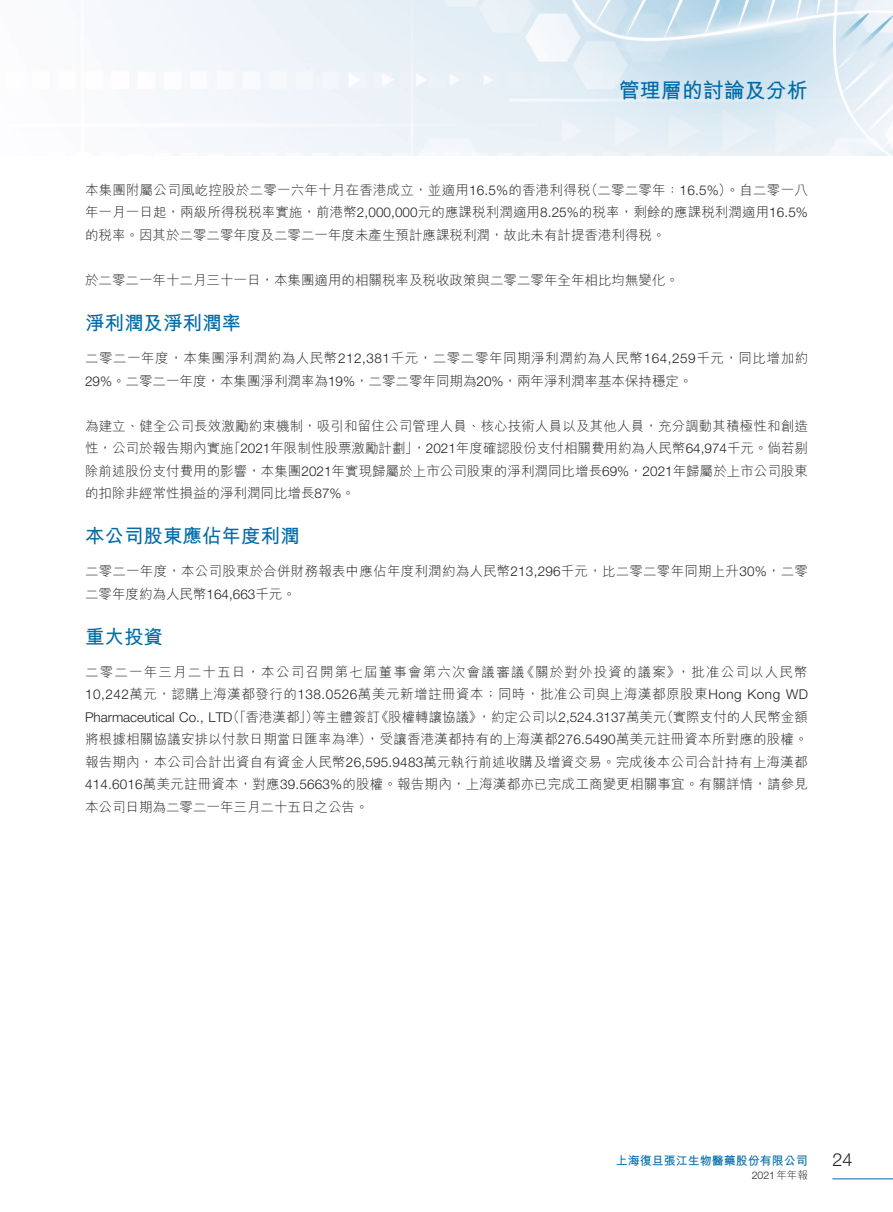
<style>
.page{position:relative;width:893px;height:1212px;background:#fff}
.page>*{position:absolute;margin:0;border:0;box-sizing:border-box;transform-origin:0 0}
.t1{font:700 21px "M Hei HK";color:#006ba7}
.t2{font:700 19.5px "M Hei HK";color:#006ba7}
.t3{font:300 18px "Helvetica Neue LT Std";color:#231f20}
.t4{font:300 13.5px/22.5px "M Hei HK";letter-spacing:.005em;color:#231f20}
.t5{font:300 13.5px/22.5px "M Hei HK";letter-spacing:.04em;color:#231f20}
.t6{font:300 13.5px "M Hei HK";letter-spacing:.09em;color:#231f20}
.t7{font:300 13.5px "Helvetica Neue LT Std";color:#231f20}
.t8{font:700 12px "M Hei HK";color:#006ba7}
.t9{font:300 10.5px "Helvetica Neue LT Std";color:#231f20}
.s1{font-family:"Helvetica Neue LT Std"}
.s2{font-family:"M Hei HK"}
</style>
<div class="page">
<img style="left:142px;top:0;width:751px;height:155px">
<hr style="left:832px;top:1178px;width:61px;height:1px;background:#006ba7">
<h1 class="t1" style="left:619px;top:75px;width:190px">管理層的討論及分析</h1>
<p class="t4" style="left:585px;top:178px;width:225px">（二零二零年：<span class="s1">16.5%</span>）。自二零一八</p>
<p class="t4" style="left:85px;top:178px;width:724px">本集團附屬公司風屹控股於二零一六年十月在香港成立，並適用<span class="s1">16.5%</span>的香港利得稅<br>年一月一日起，兩級所得稅稅率實施，前港幣<span class="s1">2,000,000</span>元的應課稅利潤適用<span class="s1">8.25%</span>的稅率，剩餘的應課稅利潤適用<span class="s1">16.5%</span>的稅率。因其於二零二零年度及二零二一年度未產生預計應課稅利潤，故此未有計提香港利得稅。</p>
<p class="t4" style="left:85px;top:268px;width:595px">於二零二一年十二月三十一日，本集團適用的相關稅率及稅收政策與二零二零年全年相比均無變化。</p>
<h2 class="t2" style="left:85px;top:309px;width:157px">淨利潤及淨利潤率</h2>
<p class="t5" style="left:85px;top:346px;width:725px">二零二一年度，本集團淨利潤約為人民幣<span class="s1">212,381</span>千元，二零二零年同期淨利潤約為人民幣<span class="s1">164,259</span>千元，同比增加約<br><span class="s1">29%</span>。二零二一年度，本集團淨利潤率為<span class="s1">19%</span>，二零二零年同期為<span class="s1">20%</span>，兩年淨利潤率基本保持穩定。</p>
<p class="t4" style="left:85px;top:414px;width:725px;text-align:right">為建立、健全公司長效激勵約束機制，吸引和留住公司管理人員、核心技術人員以及其他人員，充分調動其積極性和創造，<span class="s1">2021</span>年度確認股份支付相關費用約為人民幣<span class="s1">64,974</span>千元。倘若剔</p>
<p class="t4" style="left:85px;top:436px;width:724px">性，公司於報告期內實施<br>除前述股份支付費用的影響，本集團<span class="s1">2021</span>年實現歸屬於上市公司股東的淨利潤同比增長<span class="s1">69%</span>，<span class="s1">2021</span>年歸屬於上市公司股東的扣除非經常性損益的淨利潤同比增長<span class="s1">87%</span>。</p>
<h2 class="t2" style="left:85px;top:522px;width:216px">本公司股東應佔年度利潤</h2>
<p class="t4" style="left:85px;top:559px;width:724px">二零二一年度，本公司股東於合併財務報表中應佔年度利潤約為人民幣<span class="s1">213,296</span>千元，比二零二零年同期上升<span class="s1">30%</span>，二零二零年度約為人民幣<span class="s1">164,663</span>千元。</p>
<h2 class="t2" style="left:85px;top:622px;width:79px">重大投資</h2>
<p class="t6" style="left:677px;top:662px;width:133px">，批准公司以人民幣</p>
<p class="t4" style="left:228px;top:436px;width:192px">「<span class="s1">2021</span>年限制性股票激勵計劃」</p>
<p class="t6" style="left:85px;top:662px;width:441px">二零二一年三月二十五日，本公司召開第七屆董事會第六次會議審議</p>
<p class="t5" style="left:85px;top:683px;width:725px"><span class="s1">10,242</span>萬元，認購上海漢都發行的<span class="s1">138.0526</span>萬美元新增註冊資本；同時，批准公司與上海漢都原股東<span class="s1">Hong Kong WD</span></p>
<p class="t4" style="left:661px;top:705px;width:149px">（實際支付的人民幣金額</p>
<p class="t6" style="left:521px;top:662px;width:160px">《關於對外投資的議案》</p>
<p class="t4" style="left:227px;top:705px;width:93px">（「香港漢都」）</p>
<p class="t7" style="left:477px;top:709px;width:191px"><span class="s2">，約定公司以</span>2,524.3137<span class="s2">萬美元</span></p>
<p class="t4" style="left:376px;top:705px;width:108px">《股權轉讓協議》</p>
<p class="t4" style="left:313px;top:705px;width:69px">等主體簽訂</p>
<p class="t7" style="left:85px;top:709px;width:149px">Pharmaceutical Co., LTD</p>
<p class="t4" style="left:85px;top:728px;width:725px;text-align:justify">將根據相關協議安排以付款日期當日匯率為準，）受讓香港漢都持有的上海漢都<span class="s1">276.5490</span>萬美元註冊資本所對應的股權。報告期內，本公司合計出資自有資金人民幣<span class="s1">26,595.9483</span>萬元執行前述收購及增資交易。完成後本公司合計持有上海漢都<span class="s1">414.6016</span>萬美元註冊資本，對應<span class="s1">39.5663%</span>的股權。報告期內，上海漢都亦已完成工商變更相關事宜。有關詳情，請參見本公司日期為二零二一年三月二十五日之公告。</p>
<p class="t8" style="left:616px;top:1152px;width:193px">上海復旦張江生物醫藥股份有限公司</p>
<p class="t9" style="left:752px;top:1168px;width:58px">2021<span class="s2">年年報</span></p>
<h3 class="t3" style="left:832px;top:1148px;width:22px">24</h3>
</div>
